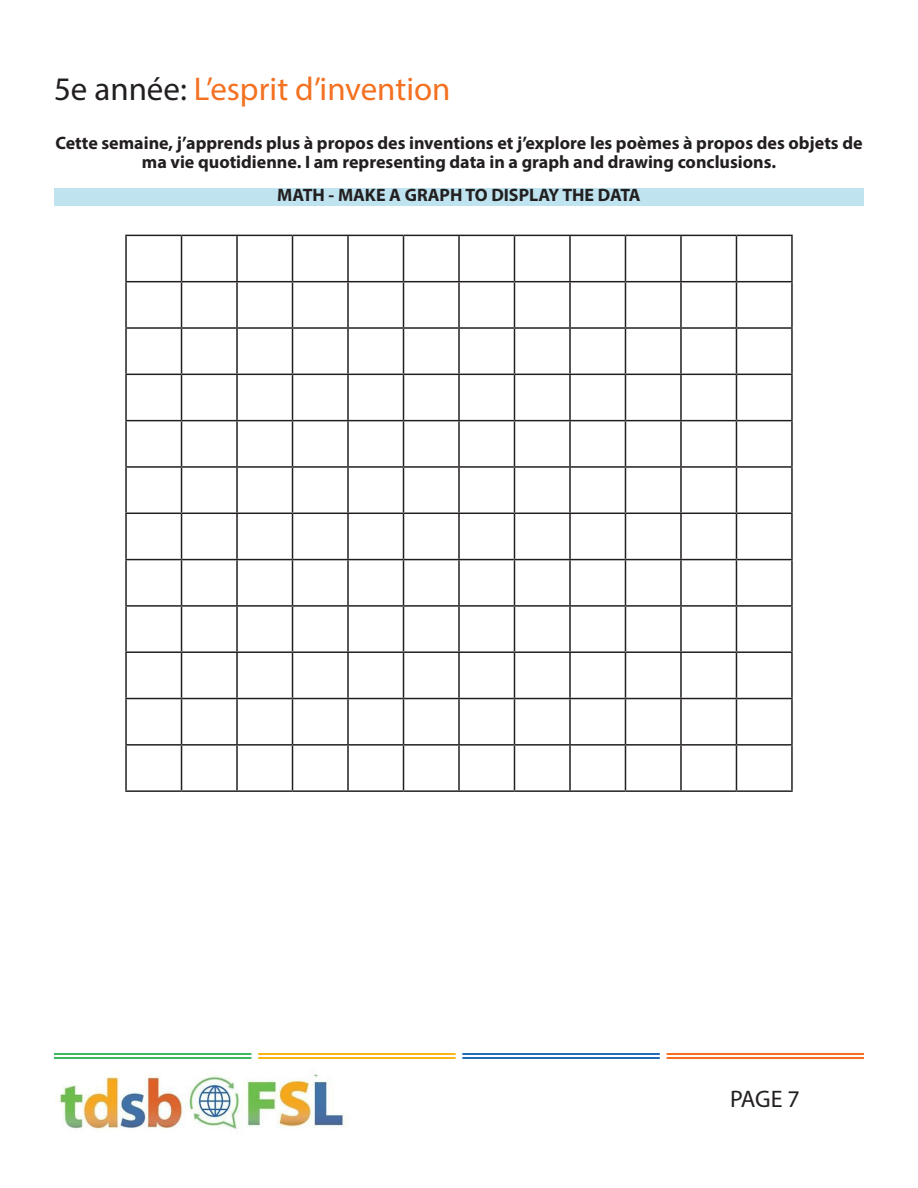
<style>
.page{position:relative;width:918px;height:1188px;background:#fff}
.page>*{position:absolute;margin:0;border:0;box-sizing:border-box;transform-origin:0 0}
.t1{font:33px "Myriad Pro";color:#f37121}
.t2{font:24px "Myriad Pro";color:#231f20}
.t3{font:700 18px/19.8px "Myriad Pro";color:#231f20;text-align:center}
.s1{color:#231f20}
</style>
<div class="page">
<div style="left:54px;top:188px;width:810px;height:18px;background:#bfe4f0"></div>
<hr style="left:125px;top:235px;width:57px;height:1px;background:#231f20">
<hr style="left:125px;top:236px;width:2px;height:45px;background:#231f20">
<hr style="left:182px;top:235px;width:55px;height:1px;background:#231f20">
<hr style="left:237px;top:235px;width:56px;height:1px;background:#231f20">
<hr style="left:293px;top:235px;width:55px;height:1px;background:#231f20">
<hr style="left:348px;top:235px;width:56px;height:1px;background:#231f20">
<hr style="left:404px;top:235px;width:55px;height:1px;background:#231f20">
<hr style="left:459px;top:235px;width:55px;height:1px;background:#231f20">
<hr style="left:514px;top:235px;width:56px;height:1px;background:#231f20">
<hr style="left:570px;top:235px;width:55px;height:1px;background:#231f20">
<hr style="left:625px;top:235px;width:56px;height:1px;background:#231f20">
<hr style="left:681px;top:235px;width:55px;height:1px;background:#231f20">
<hr style="left:736px;top:235px;width:57px;height:1px;background:#231f20">
<hr style="left:125px;top:281px;width:57px;height:1px;background:#231f20">
<hr style="left:125px;top:282px;width:2px;height:45px;background:#231f20">
<hr style="left:125px;top:327px;width:57px;height:2px;background:#231f20">
<hr style="left:125px;top:329px;width:2px;height:45px;background:#231f20">
<hr style="left:125px;top:374px;width:57px;height:1px;background:#231f20">
<hr style="left:125px;top:375px;width:2px;height:45px;background:#231f20">
<hr style="left:125px;top:420px;width:57px;height:1px;background:#231f20">
<hr style="left:125px;top:421px;width:2px;height:45px;background:#231f20">
<hr style="left:125px;top:466px;width:57px;height:2px;background:#231f20">
<hr style="left:125px;top:468px;width:2px;height:45px;background:#231f20">
<hr style="left:125px;top:513px;width:57px;height:1px;background:#231f20">
<hr style="left:125px;top:514px;width:2px;height:45px;background:#231f20">
<hr style="left:125px;top:559px;width:57px;height:1px;background:#231f20">
<hr style="left:125px;top:560px;width:2px;height:45px;background:#231f20">
<hr style="left:125px;top:605px;width:57px;height:2px;background:#231f20">
<hr style="left:125px;top:607px;width:2px;height:44px;background:#231f20">
<hr style="left:125px;top:651px;width:57px;height:2px;background:#231f20">
<hr style="left:125px;top:653px;width:2px;height:45px;background:#231f20">
<hr style="left:125px;top:698px;width:57px;height:1px;background:#231f20">
<hr style="left:125px;top:699px;width:2px;height:45px;background:#231f20">
<hr style="left:125px;top:744px;width:57px;height:2px;background:#231f20">
<hr style="left:125px;top:746px;width:2px;height:44px;background:#231f20">
<hr style="left:125px;top:790px;width:57px;height:2px;background:#231f20">
<hr style="left:182px;top:790px;width:55px;height:2px;background:#231f20">
<hr style="left:237px;top:790px;width:56px;height:2px;background:#231f20">
<hr style="left:293px;top:790px;width:55px;height:2px;background:#231f20">
<hr style="left:348px;top:790px;width:56px;height:2px;background:#231f20">
<hr style="left:404px;top:790px;width:55px;height:2px;background:#231f20">
<hr style="left:459px;top:790px;width:55px;height:2px;background:#231f20">
<hr style="left:514px;top:790px;width:56px;height:2px;background:#231f20">
<hr style="left:570px;top:790px;width:55px;height:2px;background:#231f20">
<hr style="left:625px;top:790px;width:56px;height:2px;background:#231f20">
<hr style="left:681px;top:790px;width:55px;height:2px;background:#231f20">
<hr style="left:736px;top:790px;width:57px;height:2px;background:#231f20">
<hr style="left:54px;top:1053px;width:197px;height:2px;background:#3eb760">
<hr style="left:54px;top:1057px;width:197px;height:2px;background:#3eb760">
<hr style="left:258px;top:1053px;width:198px;height:2px;background:#fbb416">
<hr style="left:258px;top:1057px;width:198px;height:2px;background:#fbb416">
<hr style="left:462px;top:1053px;width:198px;height:2px;background:#206bb4">
<hr style="left:462px;top:1057px;width:198px;height:2px;background:#206bb4">
<hr style="left:667px;top:1053px;width:197px;height:2px;background:#f37121">
<hr style="left:667px;top:1057px;width:197px;height:2px;background:#f37121">
<img style="left:55px;top:1073px;width:290px;height:57px">
<img style="left:126px;top:236px;width:667px;height:554px">
<h2 class="t1" style="left:54px;top:69px;width:398px"><span class="s1">5e année:</span> L’esprit d’invention</h2>
<p class="t3" style="left:55px;top:132px;width:809px">Cette semaine, j’apprends plus à propos des inventions et j’explore les poèmes à propos des objets de ma vie quotidienne. I am representing data in a graph and drawing conclusions.</p>
<h3 class="t3" style="left:277px;top:185px;width:365px">MATH - MAKE A GRAPH TO DISPLAY THE DATA</h3>
<h2 class="t2" style="left:730px;top:1084px;width:71px">PAGE 7</h2>
</div>
